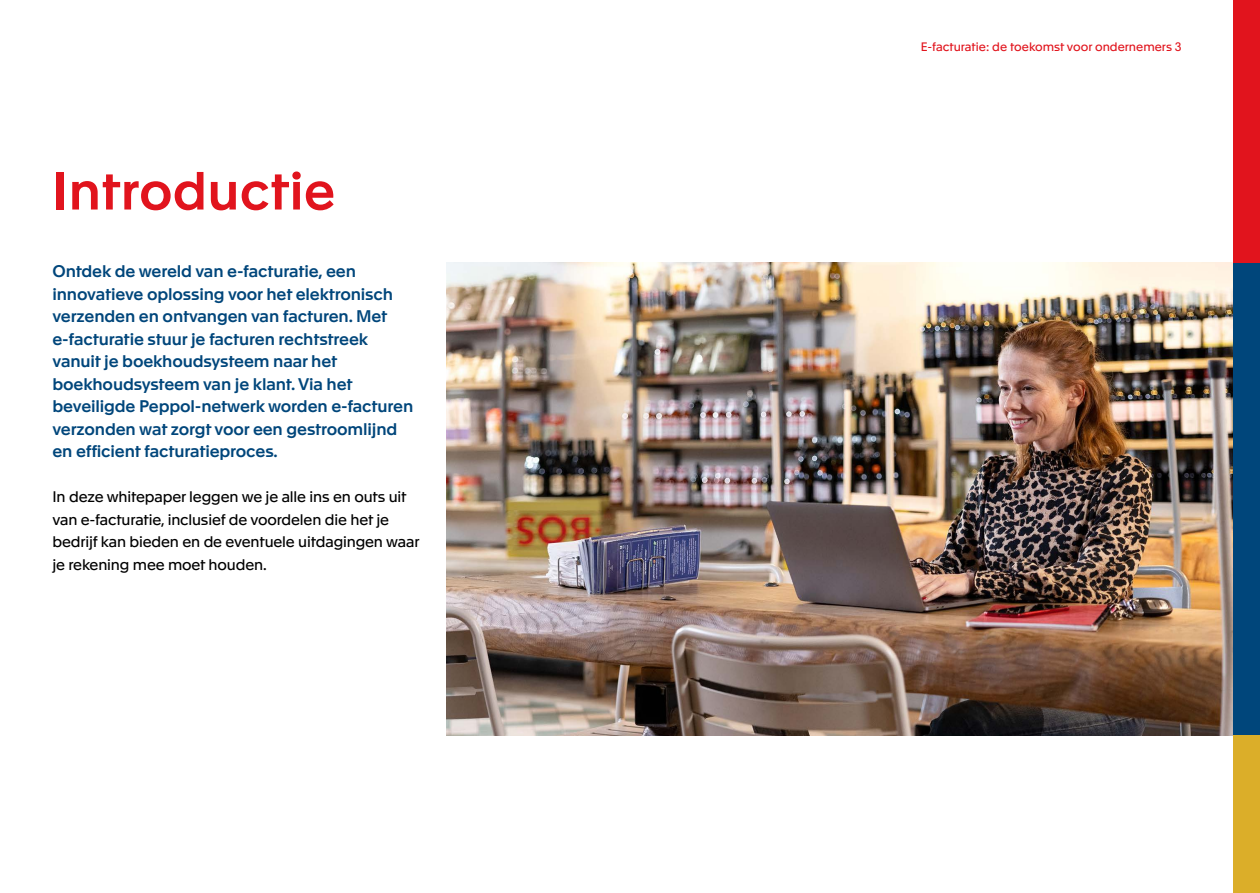
<style>
.page{position:relative;width:1260px;height:893px;background:#fff}
.page>*{position:absolute;margin:0;border:0;box-sizing:border-box;transform-origin:0 0}
.t1{font:500 52.5px "Apax";color:#e1141d}
.t2{font:500 16.5px/22.5px "Apax";letter-spacing:-.01em;color:#00467b}
.t3{font:15px/22.5px "Apax";letter-spacing:-.01em;color:#000}
.t4{font:12px "Apax";color:#e1141d}
</style>
<div class="page">
<img style="left:446px;top:262px;width:787px;height:473px">
<div style="left:1233px;top:0;width:27px;height:262px;background:#e1141d"></div>
<div style="left:1233px;top:262px;width:27px;height:473px;background:#00467b"></div>
<div style="left:1233px;top:735px;width:27px;height:157px;background:#dbae29"></div>
<h1 class="t1" style="left:52px;top:153px;width:284px">Introductie</h1>
<p class="t2" style="left:52px;top:259px;width:362px">Ontdek de wereld van e-facturatie, een innovatieve oplossing voor het elektronisch verzenden en ontvangen van facturen. Met e-facturatie stuur je facturen rechtstreek vanuit je boekhoudsysteem naar het boekhoudsysteem van je klant. Via het beveiligde Peppol-netwerk worden e-facturen verzonden wat zorgt voor een gestroomlijnd en efficient facturatieproces.</p>
<p class="t3" style="left:52px;top:484px;width:368px">In deze whitepaper leggen we je alle ins en outs uit van e-facturatie, inclusief de voordelen die het je bedrijf kan bieden en de eventuele uitdagingen waar je rekening mee moet houden.</p>
<p class="t4" style="left:921px;top:38px;width:262px">E-facturatie: de toekomst voor ondernemers 3</p>
</div>
